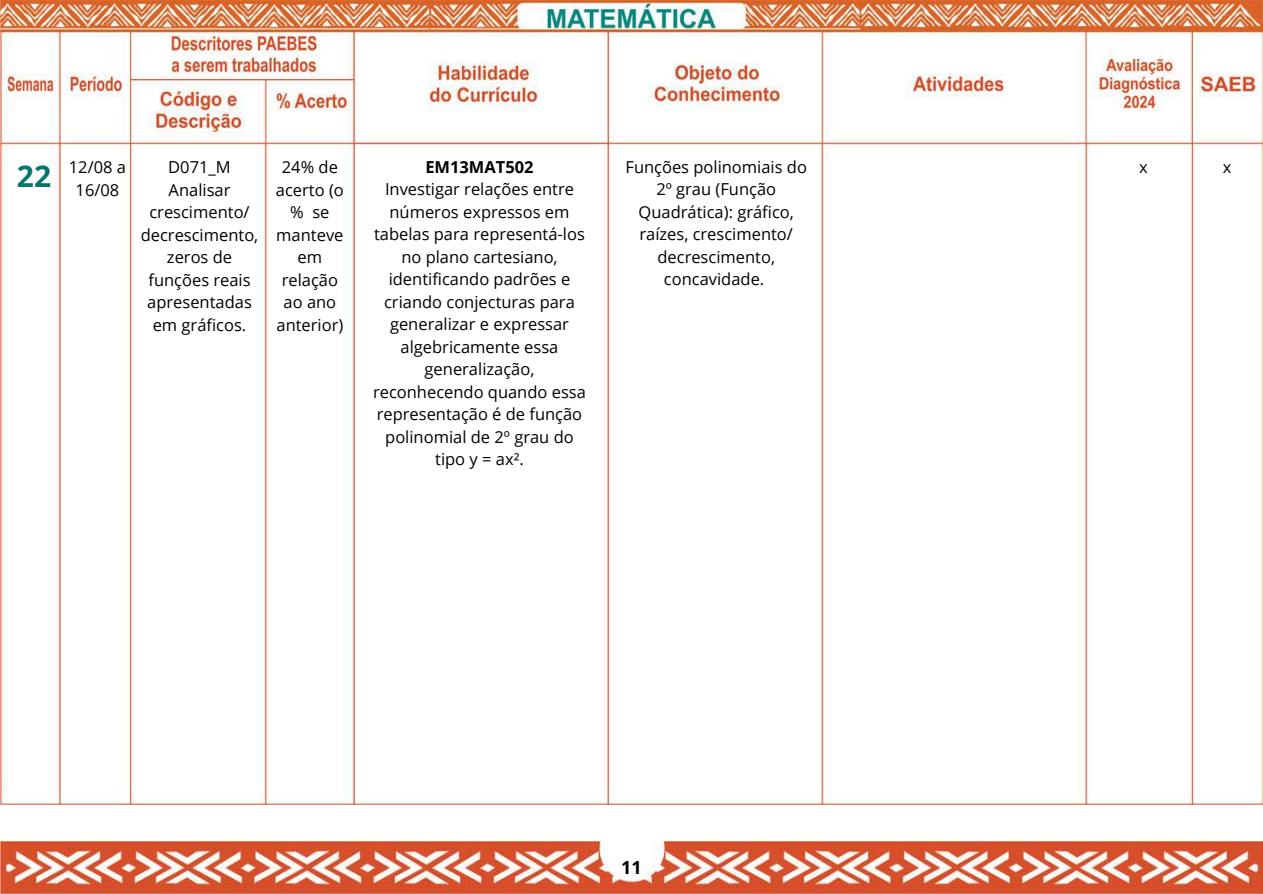
<style>
.page{position:relative;width:1263px;height:894px;background:#fff}
.page>*{position:absolute;margin:0;border:0;box-sizing:border-box;transform-origin:0 0}
.t1{font:700 30px "Open Sans";color:#05766b}
.t2{font:700 18px "Open Sans";color:#000}
.t3{font:16.5px/22.5px "Open Sans";color:#000;text-align:center}
.t4{font:700 16.5px "Open Sans";color:#000}
</style>
<div class="page">
<img style="left:0;top:841px;width:1263px;height:52px">
<img style="left:0;top:1px;width:1263px;height:803px">
<h1 class="t1" style="left:17px;top:154px;width:36px">22</h1>
<p class="t3" style="left:625px;top:155px;width:183px">Funções polinomiais do<br>2º grau (Função<br>Quadrática): gráfico, raízes, crescimento/ decrescimento, concavidade.</p>
<p class="t3" style="left:141px;top:155px;width:119px">D071_M<br>Analisar crescimento/ decrescimento, zeros de funções reais apresentadas em gráficos.</p>
<p class="t3" style="left:276px;top:155px;width:69px">24% de acerto (o % se manteve em relação ao ano anterior)</p>
<p class="t4" style="left:425px;top:155px;width:110px">EM13MAT502</p>
<p class="t3" style="left:69px;top:155px;width:59px">12/08 a</p>
<p class="t3" style="left:1139px;top:155px;width:10px">x</p>
<p class="t3" style="left:1223px;top:155px;width:10px">x</p>
<p class="t3" style="left:76px;top:178px;width:45px">16/08</p>
<p class="t3" style="left:373px;top:177px;width:214px">Investigar relações entre números expressos em tabelas para representá-los no plano cartesiano, identificando padrões e criando conjecturas para generalizar e expressar algebricamente essa generalização, reconhecendo quando essa representação é de função polinomial de 2º grau do tipo y = ax².</p>
<p class="t2" style="left:621px;top:854px;width:22px">11</p>
</div>
